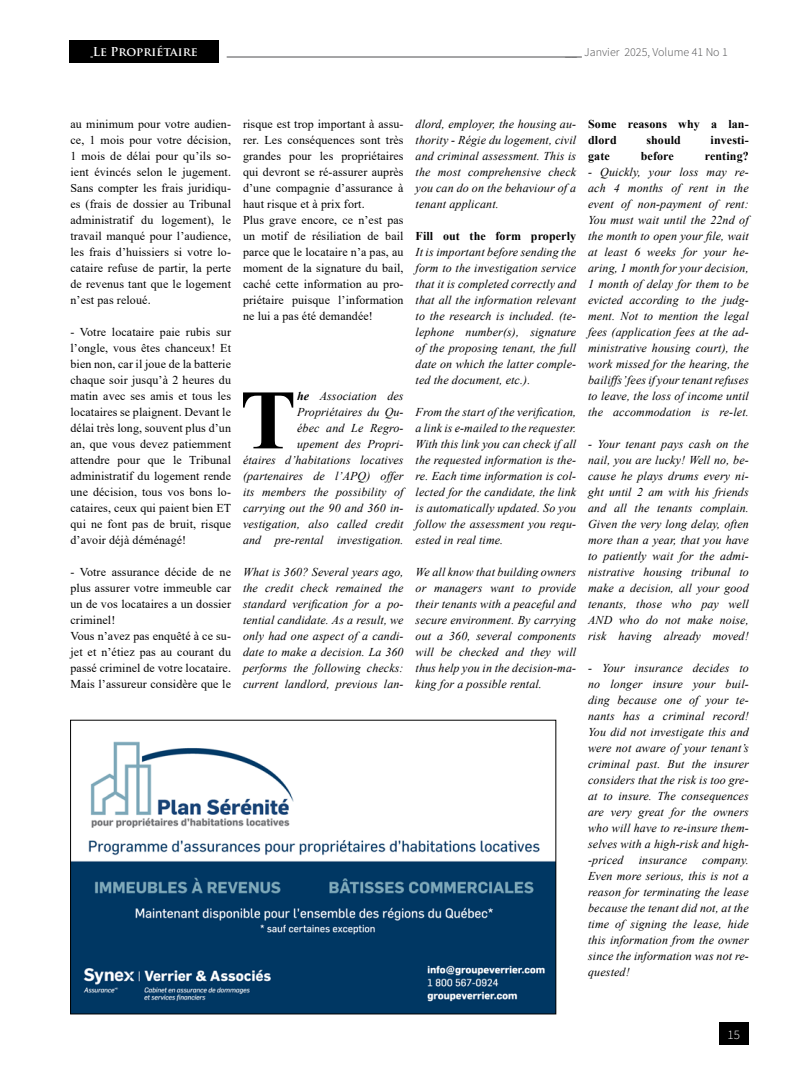
<style>
.page{position:relative;width:792px;height:1080px;background:#fff}
.page>*{position:absolute;margin:0;border:0;box-sizing:border-box;transform-origin:0 0}
.t1{font:700 84.5px "Times New Roman";color:#000}
.t2{font:300 13px "Source Sans Pro";color:#fff}
.t3{font:italic 12px/16px "Times New Roman";letter-spacing:.01em;color:#000;text-align:justify}
.t4{font:12px/16px "Times New Roman";letter-spacing:.01em;color:#000;text-align:justify}
.t5{font:700 12px/16px "Times New Roman";letter-spacing:.01em;color:#000}
.t6{font:300 12px "Source Sans Pro";color:#4d4d4f}
.t7{font:700 12px "Trajan Pro";color:#fff}
.s1{font-weight:700}
</style>
<div class="page">
<img style="left:72px;top:741px;width:482px;height:271px">
<div style="left:70px;top:720px;width:486px;height:294px;border:1px solid #000"></div>
<hr style="left:227px;top:57px;width:355px;height:1px;background:#4d4d4f">
<div style="left:719px;top:1023px;width:30px;height:22px;background:#000"></div>
<div style="left:69px;top:40px;width:150px;height:23px;background:#000"></div>
<p class="t7" style="left:93px;top:44px;width:107px">Le Propriétaire</p>
<p class="t6" style="left:565px;top:44px;width:164px">__ Janvier 2025, Volume 41 No 1</p>
<p class="t4" style="left:70px;top:116px;width:162px">au minimum pour votre audien&shy;ce, 1 mois pour votre décision, 1 mois de délai pour qu’ils so&shy;ient évincés selon le jugement.<br>Sans compter les frais juridiqu&shy;es (frais de dossier au Tribunal administratif du logement), le travail manqué pour l’audience, les frais d’huissiers si votre lo&shy;cataire refuse de partir, la perte de revenus tant que le logement n’est pas reloué.</p>
<p class="t4" style="left:70px;top:324px;width:162px">- Votre locataire paie rubis sur l’ongle, vous êtes chanceux! Et bien non, car il joue de la batterie chaque soir jusqu’à 2 heures du matin avec ses amis et tous les locataires se plaignent. Devant le délai très long, souvent plus d’un an, que vous devez patiemment attendre pour que le Tribunal administratif du logement rende une décision, tous vos bons lo&shy;cataires, ceux qui paient bien ET qui ne font pas de bruit, risque d’avoir déjà déménagé!</p>
<p class="t4" style="left:70px;top:564px;width:162px;text-align:left">- Votre assurance décide de ne plus assurer votre immeuble car un de vos locataires a un dossier criminel!<br>Vous n’avez pas enquêté à ce su&shy;jet et n’étiez pas au courant du passé criminel de votre locataire.<br>Mais l’assureur considère que le</p>
<p class="t4" style="left:243px;top:116px;width:162px;text-align:left">risque est trop important à assu&shy;rer. Les conséquences sont très grandes pour les propriétaires qui devront se ré-assurer auprès d’une compagnie d’assurance à haut risque et à prix fort.<br>Plus grave encore, ce n’est pas un motif de résiliation de bail parce que le locataire n’a pas, au moment de la signature du bail, caché cette information au pro&shy;priétaire puisque l’information ne lui a pas été demandée!</p>
<p class="t3" style="left:416px;top:116px;width:162px">dlord, employer, the housing au&shy;thority - Régie du logement, civil and criminal assessment. This is the most comprehensive check you can do on the behaviour of a tenant applicant.</p>
<p class="t5" style="left:416px;top:228px;width:162px">Fill out the form properly</p>
<p class="t3" style="left:416px;top:244px;width:162px">It is important before sending the form to the investigation service that it is completed correctly and that all the information relevant to the research is included. (te&shy;lephone number(s), signature of the proposing tenant, the full date on which the latter comple&shy;ted the document, etc.).</p>
<p class="t3" style="left:416px;top:404px;width:162px">From the start of the verification, a link is e-mailed to the requester.<br>With this link you can check if all the requested information is the&shy;re. Each time information is col&shy;lected for the candidate, the link is automatically updated. So you follow the assessment you requ&shy;ested in real time.</p>
<p class="t3" style="left:416px;top:564px;width:162px">We all know that building owners or managers want to provide their tenants with a peaceful and secure environment. By carrying out a 360, several components will be checked and they will thus help you in the decision-ma&shy;king for a possible rental.</p>
<p class="t3" style="left:243px;top:388px;width:162px;text-align:right"><span class="s1">he</span> Association des<br>Propriétaires du Qu-<br>ébec and Le Regro-<br>upement des Propri-<br>étaires d’habitations locatives (partenaires de l’APQ) offer its members the possibility of carrying out the 90 and 360 in&shy;vestigation, also called credit and pre-rental investigation.</p>
<p class="t3" style="left:243px;top:564px;width:162px">What is 360? Several years ago, the credit check remained the standard verification for a po&shy;tential candidate. As a result, we only had one aspect of a candi&shy;date to make a decision. La 360 performs the following checks: current landlord, previous lan-</p>
<h1 class="t1" style="left:240px;top:359px;width:58px">T</h1>
<p class="t5" style="left:588px;top:116px;width:162px">Some reasons why a lan&shy;dlord</p>
<p class="t5" style="left:646px;top:132px;width:36px">should</p>
<p class="t5" style="left:711px;top:132px;width:40px">investi-</p>
<p class="t5" style="left:588px;top:148px;width:23px">gate</p>
<p class="t5" style="left:641px;top:148px;width:35px">before</p>
<p class="t5" style="left:705px;top:148px;width:45px">renting?</p>
<p class="t3" style="left:588px;top:164px;width:162px">- Quickly, your loss may re&shy;ach 4 months of rent in the event of non-payment of rent:<br>You must wait until the 22nd of the month to open your file, wait at least 6 weeks for your he&shy;aring, 1 month for your decision, 1 month of delay for them to be evicted according to the judg&shy;ment. Not to mention the legal fees (application fees at the ad&shy;ministrative housing court), the work missed for the hearing, the bailiffs’ fees if your tenant refuses to leave, the loss of income until the accommodation is re-let.</p>
<p class="t3" style="left:588px;top:436px;width:162px">- Your tenant pays cash on the nail, you are lucky! Well no, be&shy;cause he plays drums every ni&shy;ght until 2 am with his friends and all the tenants complain.<br>Given the very long delay, often more than a year, that you have to patiently wait for the admi&shy;nistrative housing tribunal to make a decision, all your good tenants, those who pay well AND who do not make noise, risk having already moved!</p>
<p class="t3" style="left:588px;top:660px;width:162px">- Your insurance decides to no longer insure your buil&shy;ding because one of your te&shy;nants has a criminal record!<br>You did not investigate this and were not aware of your tenant’s criminal past. But the insurer considers that the risk is too gre&shy;at to insure. The consequences are very great for the owners who will have to re-insure them&shy;selves with a high-risk and high--priced</p>
<p class="t3" style="left:639px;top:852px;width:50px">insurance</p>
<p class="t3" style="left:588px;top:852px;width:162px;text-indent:114px">company.<br>Even more serious, this is not a reason for terminating the lease because the tenant did not, at the time of signing the lease, hide this information from the owner since the information was not re&shy;quested!</p>
<p class="t2" style="left:728px;top:1027px;width:14px">15</p>
</div>
